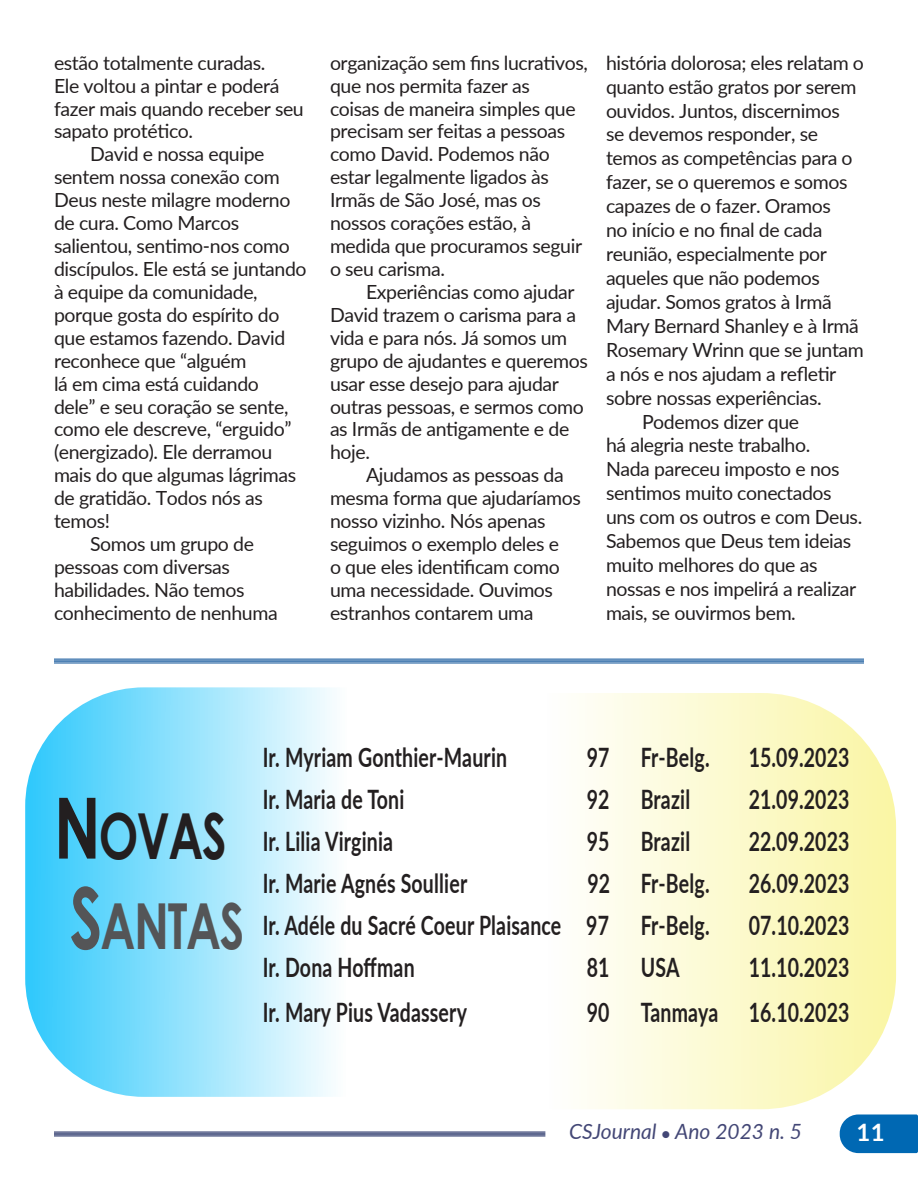
<style>
.page{position:relative;width:918px;height:1188px;background:#fff}
.page>*{position:absolute;margin:0;border:0;box-sizing:border-box;transform-origin:0 0}
.t1{font:700 63.45px "Century Gothic";letter-spacing:-.03em;color:#545557;scale:.74 1}
.t2{font:700 63.45px "Century Gothic";color:#231f20;scale:.74 1}
.t3{font:700 26.7px "Lato";letter-spacing:.01em;color:#231f20;scale:.73 1}
.t4{font:700 24px "Lato";color:#fff}
.t5{font:italic 21px "Lato";color:#434776}
.t6{font:19.5px/23px "Lato";letter-spacing:-.02em;color:#231f20}
.s1{font-size:84.6px}
</style>
<div class="page">
<svg style="left:840px;top:1114px;width:78px;height:39px"></svg>
<hr style="left:54px;top:1132px;width:491px;height:4px;background:#70789b">
<hr style="left:54px;top:1132px;width:491px;height:1px;background:#071653">
<hr style="left:54px;top:1133px;width:491px;height:2px;background:#071653">
<hr style="left:54px;top:1136px;width:491px;height:1px;background:#071653">
<hr style="left:54px;top:659px;width:810px;height:4px;background:#799fc6">
<hr style="left:54px;top:659px;width:810px;height:1px;background:#014a94">
<hr style="left:54px;top:660px;width:810px;height:2px;background:#014a94">
<hr style="left:54px;top:663px;width:810px;height:1px;background:#014a94">
<svg style="left:0;top:693px;width:896px;height:416px"></svg>
<svg style="left:25px;top:687px;width:824px;height:410px"></svg>
<p class="t6" style="left:54px;top:50px;width:251px">estão totalmente curadas.<br>Ele voltou a pintar e poderá fazer mais quando receber seu sapato protético.</p>
<p class="t6" style="left:54px;top:142px;width:254px;text-indent:36px">David e nossa equipe sentem nossa conexão com<br>Deus neste milagre moderno de cura. Como Marcos salientou, sentimo-nos como discípulos. Ele está se juntando à equipe da comunidade, porque gosta do espírito do que estamos fazendo. David reconhece que “alguém<br>lá em cima está cuidando<br>dele” e seu coração se sente, como ele descreve, “erguido” (energizado). Ele derramou mais do que algumas lágrimas de gratidão. Todos nós as temos!</p>
<p class="t6" style="left:54px;top:532px;width:225px;text-indent:36px">Somos um grupo de pessoas com diversas habilidades. Não temos conhecimento de nenhuma</p>
<p class="t6" style="left:330px;top:50px;width:259px">organização sem fins lucrativos, que nos permita fazer as<br>coisas de maneira simples que precisam ser feitas a pessoas como David. Podemos não estar legalmente ligados às<br>Irmãs de São José, mas os nossos corações estão, à medida que procuramos seguir o seu carisma.</p>
<p class="t6" style="left:330px;top:280px;width:259px;text-indent:36px">Experiências como ajudar<br>David trazem o carisma para a vida e para nós. Já somos um grupo de ajudantes e queremos usar esse desejo para ajudar outras pessoas, e sermos como as Irmãs de antigamente e de hoje.</p>
<p class="t6" style="left:330px;top:463px;width:252px;text-indent:36px">Ajudamos as pessoas da mesma forma que ajudaríamos nosso vizinho. Nós apenas seguimos o exemplo deles e<br>o que eles identificam como uma necessidade. Ouvimos estranhos contarem uma</p>
<p class="t6" style="left:606px;top:50px;width:259px;line-height:23.9px">história dolorosa; eles relatam o quanto estão gratos por serem ouvidos. Juntos, discernimos<br>se devemos responder, se temos as competências para o fazer, se o queremos e somos capazes de o fazer. Oramos<br>no início e no final de cada reunião, especialmente por aqueles que não podemos ajudar. Somos gratos à Irmã<br>Mary Bernard Shanley e à Irmã<br>Rosemary Wrinn que se juntam a nós e nos ajudam a refletir sobre nossas experiências.</p>
<p class="t6" style="left:606px;top:409px;width:258px;line-height:23.9px;text-indent:36px">Podemos dizer que<br>há alegria neste trabalho.<br>Nada pareceu imposto e nos sentimos muito conectados uns com os outros e com Deus.<br>Sabemos que Deus tem ideias muito melhores do que as nossas e nos impelirá a realizar mais, se ouvirmos bem.</p>
<p class="t2" style="left:54px;top:787px;width:235px"><span class="s1">N</span>OVAS</p>
<p class="t1" style="left:70px;top:877px;width:237px"><span class="s1">S</span>ANTAS</p>
<p class="t3" style="left:263px;top:737px;width:336px">Ir. Myriam Gonthier-Maurin</p>
<p class="t3" style="left:587px;top:737px;width:170px">97 Fr-Belg.</p>
<p class="t3" style="left:749px;top:737px;width:139px">15.09.2023</p>
<p class="t3" style="left:263px;top:779px;width:196px">Ir. Maria de Toni</p>
<p class="t3" style="left:587px;top:779px;width:143px">92 Brazil</p>
<p class="t3" style="left:749px;top:779px;width:139px">21.09.2023</p>
<p class="t3" style="left:263px;top:821px;width:180px">Ir. Lilia Virginia</p>
<p class="t3" style="left:587px;top:821px;width:143px">95 Brazil</p>
<p class="t3" style="left:749px;top:821px;width:139px">22.09.2023</p>
<p class="t3" style="left:263px;top:863px;width:282px">Ir. Marie Agnés Soullier</p>
<p class="t3" style="left:587px;top:863px;width:169px">92 Fr-Belg.</p>
<p class="t3" style="left:749px;top:863px;width:139px">26.09.2023</p>
<p class="t3" style="left:263px;top:905px;width:614px">Ir. Adéle du Sacré Coeur Plaisance 97 Fr-Belg.</p>
<p class="t3" style="left:749px;top:905px;width:139px">07.10.2023</p>
<p class="t3" style="left:263px;top:947px;width:210px">Ir. Dona Hoffman</p>
<p class="t3" style="left:587px;top:947px;width:129px">81 USA</p>
<p class="t3" style="left:749px;top:947px;width:139px">11.10.2023</p>
<p class="t3" style="left:263px;top:992px;width:281px">Ir. Mary Pius Vadassery</p>
<p class="t3" style="left:587px;top:992px;width:361px">90 Tanmaya 16.10.2023</p>
<p class="t5" style="left:569px;top:1116px;width:235px">CSJournal ● Ano 2023 n. 5</p>
<p class="t4" style="left:857px;top:1115px;width:30px">11</p>
</div>
